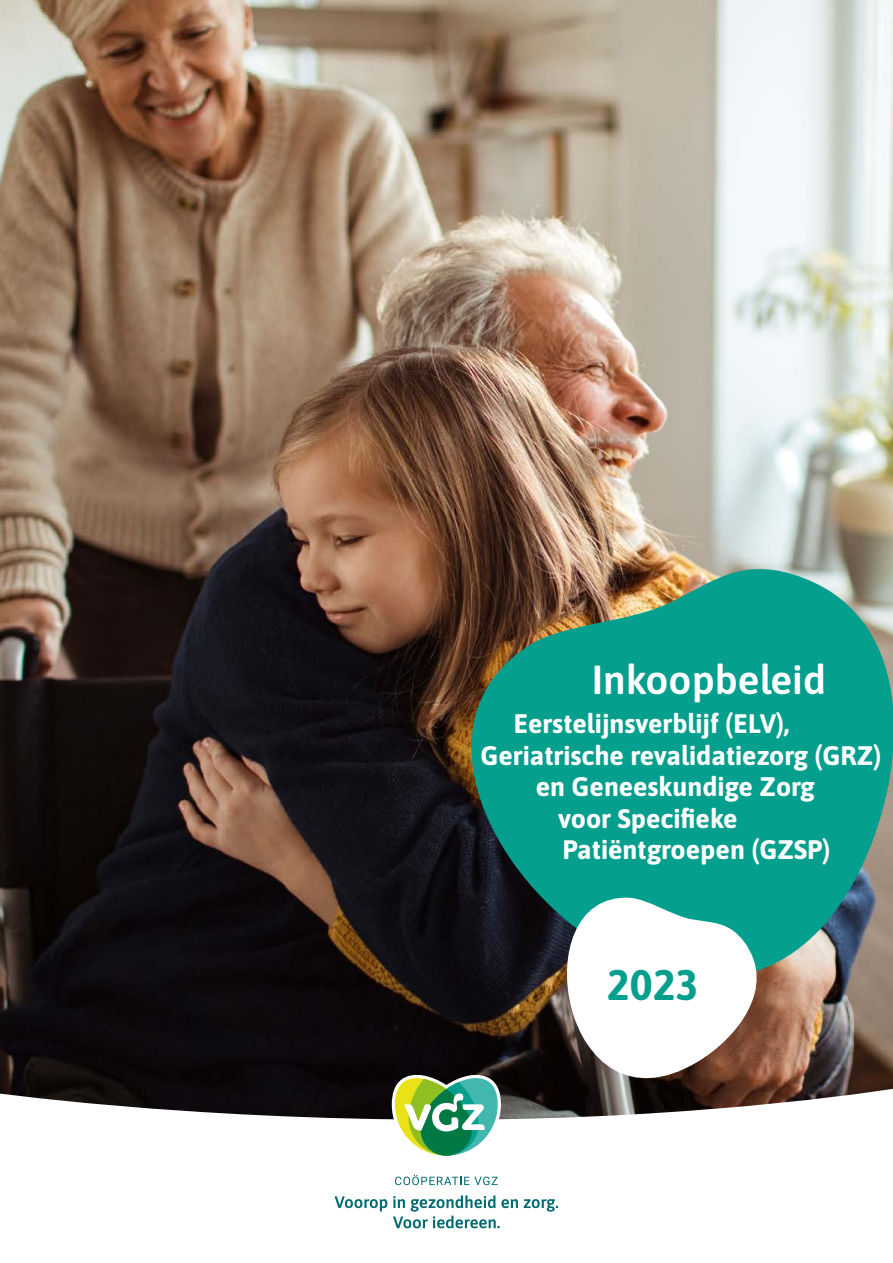
<style>
.page{position:relative;width:893px;height:1263px;background:#fff}
.page>*{position:absolute;margin:0;border:0;box-sizing:border-box;transform-origin:0 0}
.t1{font:700 42.75px "Asap";color:#059f8e}
.t2{font:600 40.5px "Asap";color:#fff}
.t3{font:700 26.85px "Asap";color:#fff}
</style>
<div class="page">
<img style="left:0;top:0;width:893px;height:1087px">
<img style="left:323px;top:558px;width:570px;height:529px">
<svg style="left:520px;top:892px;width:258px;height:195px"></svg>
<svg style="left:0;top:1087px;width:893px;height:142px"></svg>
<svg style="left:392px;top:1075px;width:109px;height:84px"></svg>
<svg style="left:395px;top:1175px;width:103px;height:10px"></svg>
<svg style="left:335px;top:1196px;width:52px;height:15px"></svg>
<svg style="left:524px;top:1199px;width:34px;height:12px"></svg>
<svg style="left:393px;top:1195px;width:125px;height:33px"></svg>
<h2 class="t2" style="left:592px;top:652px;width:236px">Inkoopbeleid</h2>
<p class="t3" style="left:513px;top:705px;width:278px">Eerstelijnsverblijf (ELV),</p>
<p class="t3" style="left:480px;top:737px;width:402px">Geriatrische revalidatiezorg (GRZ)</p>
<p class="t3" style="left:536px;top:768px;width:281px">en Geneeskundige Zorg</p>
<p class="t3" style="left:558px;top:800px;width:181px">voor Specifieke</p>
<p class="t3" style="left:563px;top:831px;width:269px">Patiëntgroepen (GZSP)</p>
<h1 class="t1" style="left:607px;top:955px;width:93px">2023</h1>
</div>
